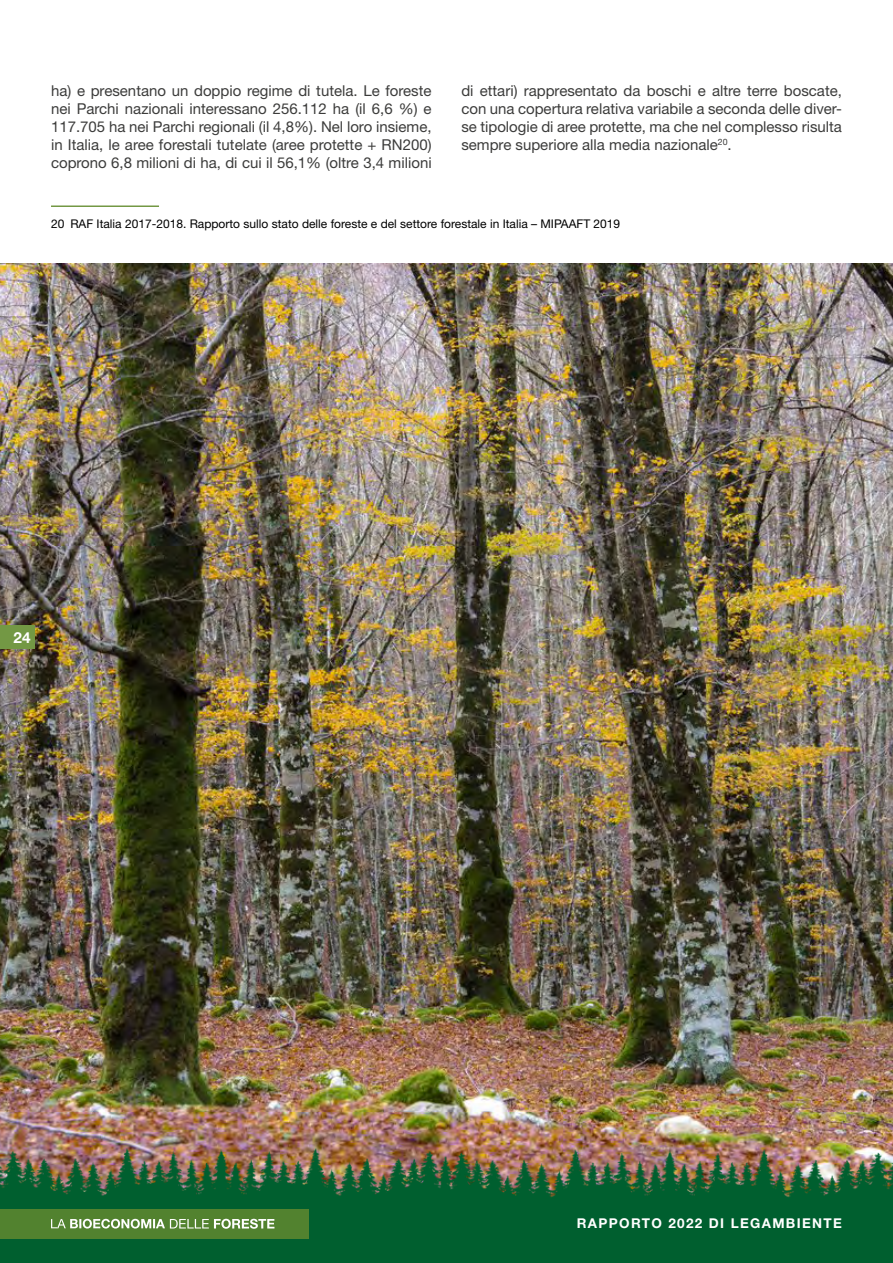
<style>
.page{position:relative;width:893px;height:1263px;background:#fff}
.page>*{position:absolute;margin:0;border:0;box-sizing:border-box;transform-origin:0 0}
.t1{font:700 15.3px "Helvetica Neue LT Std";color:#fff}
.t2{font:15px/18px "Helvetica Neue LT Std";color:#3c3c3b;text-align:justify}
.t3{font:700 13.5px "Helvetica Neue LT Std";letter-spacing:.1em;color:#fff}
.t4{font:12px "Helvetica Neue LT Std";color:#000}
</style>
<div class="page">
<img style="left:0;top:264px;width:893px;height:871px">
<img style="left:0;top:1135px;width:893px;height:128px">
<div style="left:0;top:625px;width:35px;height:24px;background:#739844"></div>
<svg style="left:892px;top:1209px;width:1px;height:29px"></svg>
<div style="left:0;top:1209px;width:308px;height:29px;background:#52822f"></div>
<svg style="left:51px;top:1219px;width:223px;height:10px"></svg>
<hr style="left:51px;top:205px;width:108px;height:2px;background:#739844">
<p class="t2" style="left:51px;top:81px;width:382px">ha) e presentano un doppio regime di tutela. Le foreste nei Parchi nazionali interessano 256.112 ha (il 6,6 %) e 117.705 ha nei Parchi regionali (il 4,8%). Nel loro insieme, in Italia, le aree forestali tutelate (aree protette + RN200) coprono 6,8 milioni di ha, di cui il 56,1% (oltre 3,4 milioni</p>
<p class="t2" style="left:461px;top:81px;width:382px">di ettari) rappresentato da boschi e altre terre boscate, con una copertura relativa variabile a seconda delle diver&shy;se tipologie di aree protette, ma che nel complesso risulta sempre superiore alla media nazionale<sup>20</sup>.</p>
<p class="t4" style="left:51px;top:216px;width:571px">20 RAF Italia 2017-2018. Rapporto sullo stato delle foreste e del settore forestale in Italia – MIPAAFT 2019</p>
<p class="t1" style="left:14px;top:628px;width:18px">24</p>
<p class="t3" style="left:577px;top:1215px;width:267px">RAPPORTO 2022 DI LEGAMBIENTE</p>
</div>
